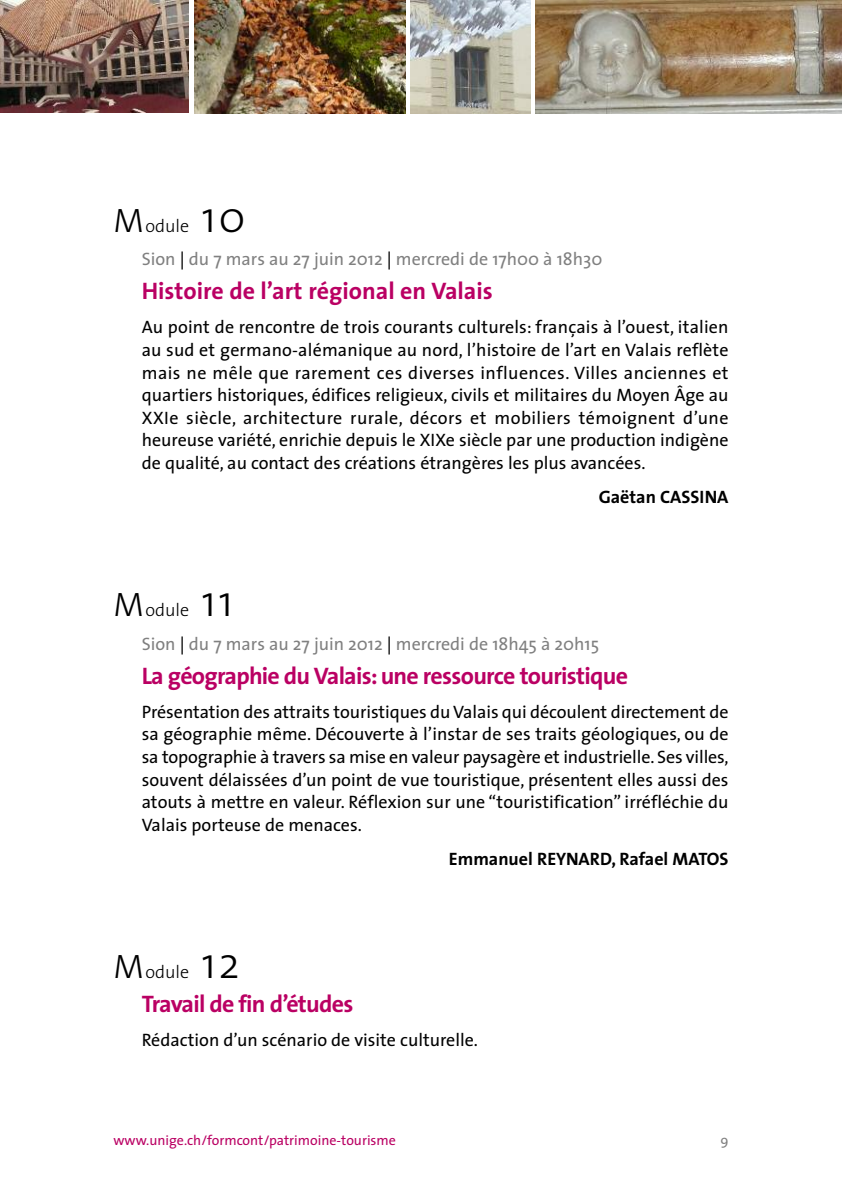
<style>
.page{position:relative;width:842px;height:1191px;background:#fff}
.page>*{position:absolute;margin:0;border:0;box-sizing:border-box;transform-origin:0 0}
.t1{font:300 44px "The Sans";color:#000}
.t2{font:700 24px "The Sans";letter-spacing:-.03em;color:#ba0063}
.t3{font:700 24px "The Sans";color:#ba0063}
.t4{font:18px/22.6px "The Sans";color:#000;text-align:justify}
.t5{font:18px "The Sans";color:#808080}
.t6{font:700 18px "The Sans";color:#000}
.t7{font:300 18px "The Sans";color:#000}
.t8{font:14px "The Sans";color:#ba0063}
.t9{font:14px "The Sans";color:#808080}
.s1{font-size:34px}
.s2{color:#000}
</style>
<div class="page">
<img style="left:194px;top:0;width:212px;height:113px">
<img style="left:0;top:0;width:188px;height:112px">
<img style="left:411px;top:0;width:119px;height:113px">
<img style="left:535px;top:0;width:307px;height:113px">
<p class="t7" style="left:113px;top:218px;width:77px"><span class="s1">M</span>odule</p>
<h1 class="t1" style="left:202px;top:199px;width:46px">10</h1>
<p class="t5" style="left:142px;top:252px;width:462px">Sion <span class="s2">|</span> du 7 mars au 27 juin 2012 <span class="s2">|</span> mercredi de 17h00 à 18h30</p>
<h2 class="t3" style="left:142px;top:282px;width:353px">Histoire de l’art régional en Valais</h2>
<p class="t4" style="left:142px;top:318px;width:588px">Au point de rencontre de trois courants culturels: français à l’ouest, italien au sud et germano-alémanique au nord, l’histoire de l’art en Valais reflète mais ne mêle que rarement ces diverses influences. Villes anciennes et quartiers historiques, édifices religieux, civils et militaires du Moyen Âge au XXIe siècle, architecture rurale, décors et mobiliers témoignent d’une heureuse variété, enrichie depuis le XIXe siècle par une production indigène de qualité, au contact des créations étrangères les plus avancées.</p>
<p class="t6" style="left:599px;top:490px;width:131px">Gaëtan CASSINA</p>
<p class="t7" style="left:113px;top:603px;width:77px"><span class="s1">M</span>odule</p>
<h1 class="t1" style="left:202px;top:584px;width:33px">11</h1>
<p class="t5" style="left:142px;top:637px;width:459px">Sion <span class="s2">|</span> du 7 mars au 27 juin 2012 <span class="s2">|</span> mercredi de 18h45 à 20h15</p>
<h2 class="t2" style="left:142px;top:666px;width:488px">La géographie du Valais:une ressource touristique</h2>
<p class="t4" style="left:142px;top:702px;width:588px">Présentation des attraits touristiques du Valais qui découlent directement de sa géographie même. Découverte à l’instar de ses traits géologiques, ou de sa topographie à travers sa mise en valeur paysagère et industrielle. Ses villes, souvent délaissées d’un point de vue touristique, présentent elles aussi des atouts à mettre en valeur. Réflexion sur une “touristification” irréfléchie du Valais porteuse de menaces.</p>
<p class="t6" style="left:449px;top:851px;width:281px">Emmanuel REYNARD, Rafael MATOS</p>
<p class="t7" style="left:113px;top:964px;width:77px"><span class="s1">M</span>odule</p>
<h1 class="t1" style="left:202px;top:945px;width:40px">12</h1>
<h2 class="t2" style="left:142px;top:994px;width:213px">Travail de fin d’études</h2>
<p class="t4" style="left:142px;top:1030px;width:338px">Rédaction d’un scénario de visite culturelle.</p>
<p class="t8" style="left:113px;top:1134px;width:284px">www.unige.ch/formcont/patrimoine-tourisme</p>
<p class="t9" style="left:720px;top:1134px;width:10px">9</p>
</div>
